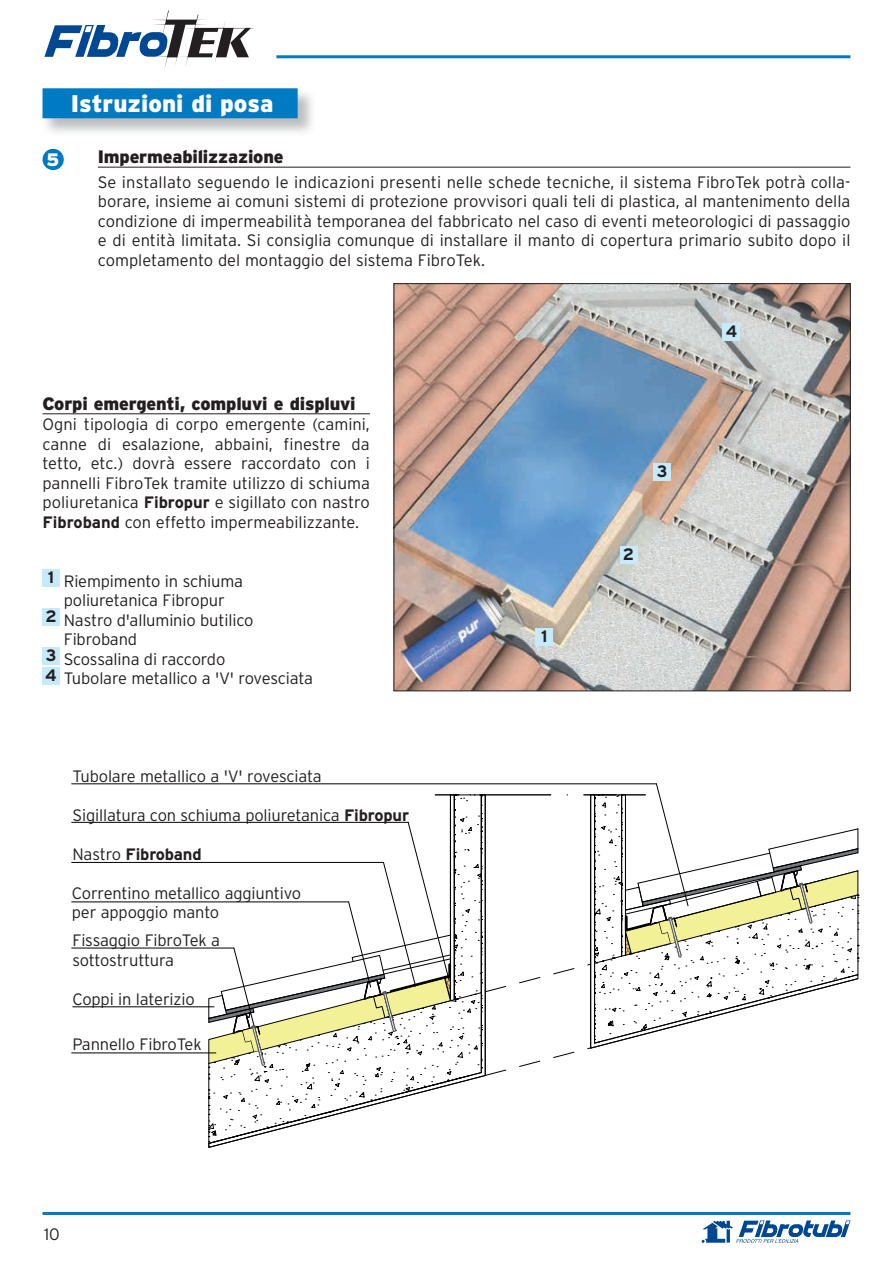
<style>
.page{position:relative;width:893px;height:1263px;background:#fff}
.page>*{position:absolute;margin:0;border:0;box-sizing:border-box;transform-origin:0 0}
.t1{font:900 24px "Interstate";color:#fff}
.t2{font:900 18px "Interstate";letter-spacing:-.01em;color:#231f20}
.t3{font:900 18px "Interstate";color:#fff}
.t4{font:300 16.5px/19.5px "Interstate";letter-spacing:-.01em;color:#231f20;text-align:justify}
.t5{font:700 16.5px "Interstate";letter-spacing:-.01em;color:#231f20}
.s1{font-weight:700}
.s2{font-weight:300}
</style>
<div class="page">
<hr style="left:43px;top:1212px;width:807px;height:3px;background:#007bc3">
<svg style="left:702px;top:1220px;width:148px;height:23px"></svg>
<svg style="left:44px;top:10px;width:210px;height:59px"></svg>
<hr style="left:276px;top:55px;width:574px;height:3px;background:#007bc3">
<img style="left:396px;top:285px;width:452px;height:404px">
<svg style="left:71px;top:783px;width:788px;height:364px"></svg>
<hr style="left:43px;top:413px;width:327px;height:1px;background:#231f20">
<div style="left:43px;top:570px;width:17px;height:17px;background:#c6eafa"></div>
<div style="left:43px;top:609px;width:17px;height:17px;background:#c6eafa"></div>
<div style="left:43px;top:648px;width:17px;height:17px;background:#c6eafa"></div>
<div style="left:43px;top:667px;width:17px;height:17px;background:#c6eafa"></div>
<div style="left:43px;top:88px;width:255px;height:30px;background:#007bc3"></div>
<div style="left:654px;top:463px;width:17px;height:17px;background:#c6eafa"></div>
<div style="left:723px;top:323px;width:17px;height:17px;background:#c6eafa"></div>
<div style="left:620px;top:547px;width:17px;height:17px;background:#c6eafa"></div>
<div style="left:536px;top:629px;width:17px;height:17px;background:#c6eafa"></div>
<div style="left:43px;top:149px;width:21px;height:21px;background:#007bc3;border-radius:50%"></div>
<hr style="left:98px;top:167px;width:752px;height:1px;background:#231f20">
<h1 class="t1" style="left:71px;top:89px;width:204px">Istruzioni di posa</h1>
<p class="t3" style="left:47px;top:150px;width:14px">5</p>
<p class="t2" style="left:98px;top:147px;width:187px">Impermeabilizzazione</p>
<p class="t4" style="left:98px;top:172px;width:754px">Se installato seguendo le indicazioni presenti nelle schede tecniche, il sistema FibroTek potrà colla&shy;borare, insieme ai comuni sistemi di protezione provvisori quali teli di plastica, al mantenimento della condizione di impermeabilità temporanea del fabbricato nel caso di eventi meteorologici di passaggio e di entità limitata. Si consiglia comunque di installare il manto di copertura primario subito dopo il completamento del montaggio del sistema FibroTek.</p>
<p class="t2" style="left:43px;top:393px;width:315px">Corpi emergenti, compluvi e displuvi</p>
<p class="t4" style="left:43px;top:414px;width:329px">Ogni tipologia di corpo emergente (camini, canne di esalazione, abbaini, finestre da tetto, etc.) dovrà essere raccordato con i pannelli FibroTek tramite utilizzo di schiuma poliuretanica <span class="s1">Fibropur</span> e sigillato con nastro <span class="s1">Fibroband</span> con effetto impermeabilizzante.</p>
<p class="t4" style="left:48px;top:571px;width:197px"><sup>1</sup> Riempimento in schiuma</p>
<p class="t4" style="left:64px;top:591px;width:162px">poliuretanica Fibropur</p>
<p class="t4" style="left:45px;top:610px;width:210px"><sup>2</sup> Nastro d'alluminio butilico</p>
<p class="t4" style="left:64px;top:630px;width:75px">Fibroband</p>
<p class="t4" style="left:46px;top:649px;width:181px"><sup>3</sup> Scossalina di raccordo</p>
<p class="t4" style="left:45px;top:669px;width:269px"><sup>4</sup> Tubolare metallico a 'V' rovesciata</p>
<p class="t4" style="left:72px;top:766px;width:251px">Tubolare metallico a 'V' rovesciata</p>
<p class="t4" style="left:72px;top:805px;width:338px">Sigillatura con schiuma poliuretanica <span class="s1">Fibropur</span></p>
<p class="t5" style="left:72px;top:845px;width:131px"><span class="s2">Nastro</span> Fibroband</p>
<p class="t4" style="left:72px;top:883px;width:231px">Correntino metallico aggiuntivo per appoggio manto</p>
<p class="t4" style="left:72px;top:930px;width:149px">Fissaggio FibroTek a sottostruttura</p>
<p class="t4" style="left:72px;top:989px;width:124px">Coppi in laterizio</p>
<p class="t4" style="left:72px;top:1034px;width:131px">Pannello FibroTek</p>
<p class="t4" style="left:44px;top:1224px;width:17px">10</p>
<p class="t5" style="left:541px;top:627px;width:8px">1</p>
<p class="t5" style="left:657px;top:462px;width:12px">3</p>
<p class="t5" style="left:623px;top:545px;width:13px">2</p>
<p class="t5" style="left:726px;top:321px;width:13px">4</p>
</div>
